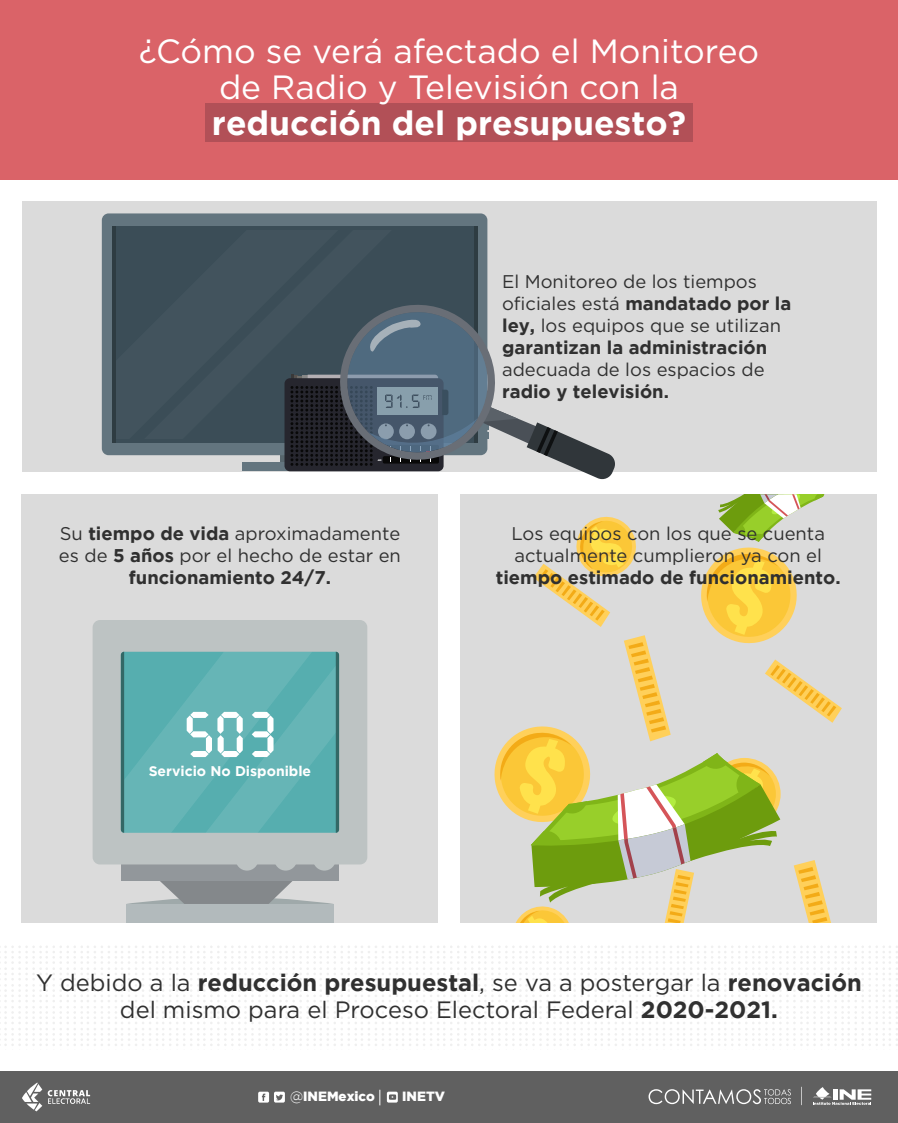
<style>
.page{position:relative;width:898px;height:1123px;background:#fff}
.page>*{position:absolute;margin:0;border:0;box-sizing:border-box;transform-origin:0 0}
.t1{font:62.12px "DJB Get Digital";color:#fff}
.t2{font:33.6px/35.9px "Gotham";color:#fff;text-align:center}
.t3{font:700 33.6px "Gotham";color:#fff}
.t4{font:23.62px/27.1px "Gotham";color:#303030;text-align:center}
.t5{font:18.38px/22.1px "Gotham";color:#303030}
.t6{font:700 18.38px "Gotham";color:#303030}
.t7{font:700 14px "Gotham";color:#fff}
.t8{font:900 13.39px "Gotham";color:#fff}
.t9{font:900 2.36px "Gotham";color:#fff}
.s1{font-weight:700}
.s2{font-weight:300}
</style>
<div class="page">
<div style="left:460px;top:494px;width:416px;height:428px;background:#dbdbdb"></div>
<div style="left:0;top:0;width:897px;height:179px;background:#da6368"></div>
<div style="left:22px;top:494px;width:416px;height:428px;background:#dbdbdb"></div>
<div style="left:22px;top:201px;width:854px;height:270px;background:#dbdbdb"></div>
<div style="left:0;top:1071px;width:897px;height:52px;background:#606060"></div>
<svg style="left:22px;top:1082px;width:20px;height:29px"></svg>
<svg style="left:48px;top:1090px;width:42px;height:14px"></svg>
<svg style="left:813px;top:1087px;width:58px;height:18px"></svg>
<svg style="left:801px;top:1086px;width:1px;height:19px"></svg>
<svg style="left:648px;top:1089px;width:142px;height:15px"></svg>
<div style="left:258px;top:1091px;width:11px;height:11px;background:#fff;border-radius:2px"></div>
<svg style="left:262px;top:1093px;width:3px;height:8px"></svg>
<div style="left:274px;top:1091px;width:11px;height:11px;background:#fff;border-radius:2px"></div>
<svg style="left:387px;top:1091px;width:11px;height:11px"></svg>
<svg style="left:276px;top:1094px;width:7px;height:6px"></svg>
<svg style="left:379px;top:1089px;width:1px;height:16px"></svg>
<svg style="left:389px;top:1094px;width:7px;height:5px"></svg>
<svg style="left:494px;top:494px;width:347px;height:428px"></svg>
<div style="left:205px;top:103px;width:488px;height:39px;background:#b25057"></div>
<svg style="left:0;top:946px;width:897px;height:100px"></svg>
<div style="left:280px;top:452px;width:28px;height:14px;background:#57666d"></div>
<div style="left:242px;top:462px;width:104px;height:9px;background:#63757f"></div>
<div style="left:102px;top:213px;width:385px;height:242px;background:#63757f;border-radius:7px"></div>
<div style="left:112px;top:226px;width:365px;height:216px;background:#3b4d57"></div>
<svg style="left:474px;top:226px;width:3px;height:73px"></svg>
<hr style="left:112px;top:226px;width:4px;height:216px;background:#2e3c42">
<div style="left:284px;top:378px;width:159px;height:93px;background:#26262e;border-radius:5px"></div>
<svg style="left:290px;top:299px;width:326px;height:181px"></svg>
<svg style="left:126px;top:880px;width:207px;height:24px"></svg>
<div style="left:121px;top:844px;width:217px;height:36px;background:#92979b"></div>
<div style="left:93px;top:620px;width:274px;height:244px;background:#bdc3c3;border-radius:7px"></div>
<svg style="left:121px;top:652px;width:218px;height:181px;background:#5dafb0"></svg>
<div style="left:235px;top:848px;width:23px;height:22px;background:#bdc3c3;border-radius:50%"></div>
<div style="left:274px;top:848px;width:23px;height:22px;background:#bdc3c3;border-radius:50%"></div>
<div style="left:313px;top:848px;width:23px;height:22px;background:#bdc3c3;border-radius:50%"></div>
<div style="left:126px;top:904px;width:207px;height:18px;background:#b2babc"></div>
<h2 class="t2" style="left:139px;top:32px;width:622px">¿Cómo se verá afectado el Monitoreo de Radio y Televisión con la</h2>
<h2 class="t3" style="left:212px;top:103px;width:475px">reducción del presupuesto?</h2>
<p class="t9" style="left:377px;top:458px;width:5px">AM</p>
<p class="t5" style="left:502px;top:270px;width:291px">El Monitoreo de los tiempos oficiales está <span class="s1">mandatado por la ley,</span> los equipos que se utilizan <span class="s1">garantizan la administración</span></p>
<p class="t5" style="left:502px;top:358px;width:264px">adecuada de los espacios de</p>
<p class="t6" style="left:502px;top:381px;width:168px">radio y televisión.</p>
<p class="t5" style="left:59px;top:522px;width:343px;text-align:center">Su <span class="s1">tiempo de vida</span> aproximadamente es de <span class="s1">5 años</span> por el hecho de estar en <span class="s1">funcionamiento 24/7.</span></p>
<p class="t5" style="left:511px;top:522px;width:315px">Los equipos con los que se cuenta actualmente cumplieron ya con el</p>
<p class="t6" style="left:496px;top:566px;width:346px">tiempo estimado de funcionamiento.</p>
<h1 class="t1" style="left:184px;top:702px;width:94px">503</h1>
<p class="t7" style="left:149px;top:763px;width:164px">Servicio No Disponible</p>
<p class="t4" style="left:36px;top:968px;width:827px">Y debido a la <span class="s1">reducción presupuestal</span>, se va a postergar la <span class="s1">renovación </span>del mismo para el Proceso Electoral Federal <span class="s1">2020-2021.</span></p>
<p class="t8" style="left:290px;top:1089px;width:86px"><span class="s2">@</span>INEMexico</p>
<p class="t8" style="left:402px;top:1089px;width:44px">INETV</p>
</div>
